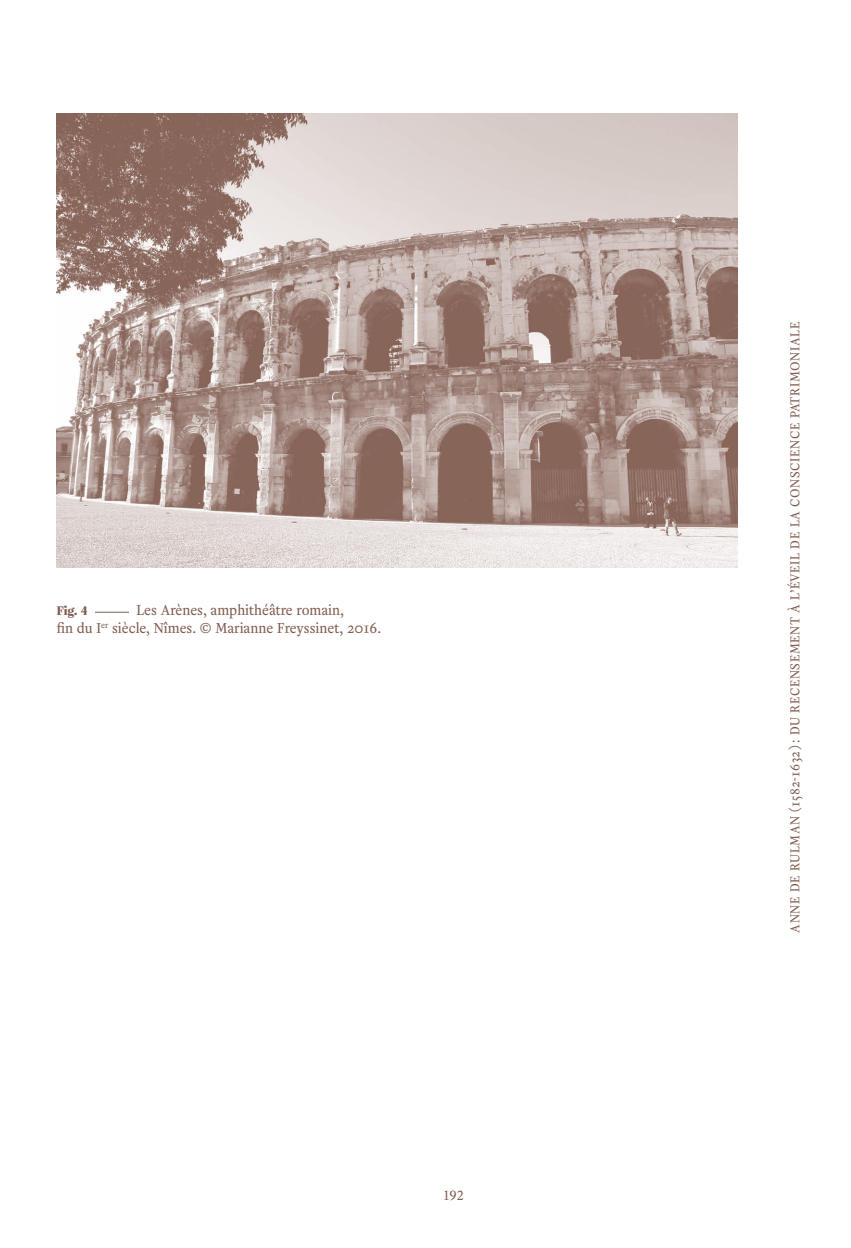
<style>
.page{position:relative;width:851px;height:1248px;background:#fff}
.page>*{position:absolute;margin:0;border:0;box-sizing:border-box;transform-origin:0 0}
.Legendes{font:15px/17.6px "Helvetius";color:#805b4e}
.t1{font:14px "Helvetius";color:#805b4e}
.texte_courant{font:13.6px "Helvetius";letter-spacing:.045em;color:#805b4e}
.Legendes-2{font:900 13px "Helvetius";color:#805b4e}
</style>
<div class="page">
<img style="left:57px;top:113px;width:680px;height:454px">
<hr style="left:95px;top:612px;width:34px;height:1px;background:#805b4e">
<p class="Legendes" style="left:57px;top:601px;width:326px;text-indent:80px">Les Arènes, amphithéâtre romain,<br>fin du I<sup>er</sup> siècle, Nîmes. © Marianne Freyssinet, 2016.</p>
<p class="Legendes-2" style="left:57px;top:602px;width:32px">Fig. 4</p>
<p class="t1" style="left:444px;top:1185px;width:21px">192</p>
<p class="texte_courant" style="left:786px;top:932px;width:612px;rotate:-90deg">ANNE DE RULMAN (1582-1632) : DU RECENSEMENT À L’ÉVEIL DE LA CONSCIENCE PATRIMONIALE</p>
</div>
